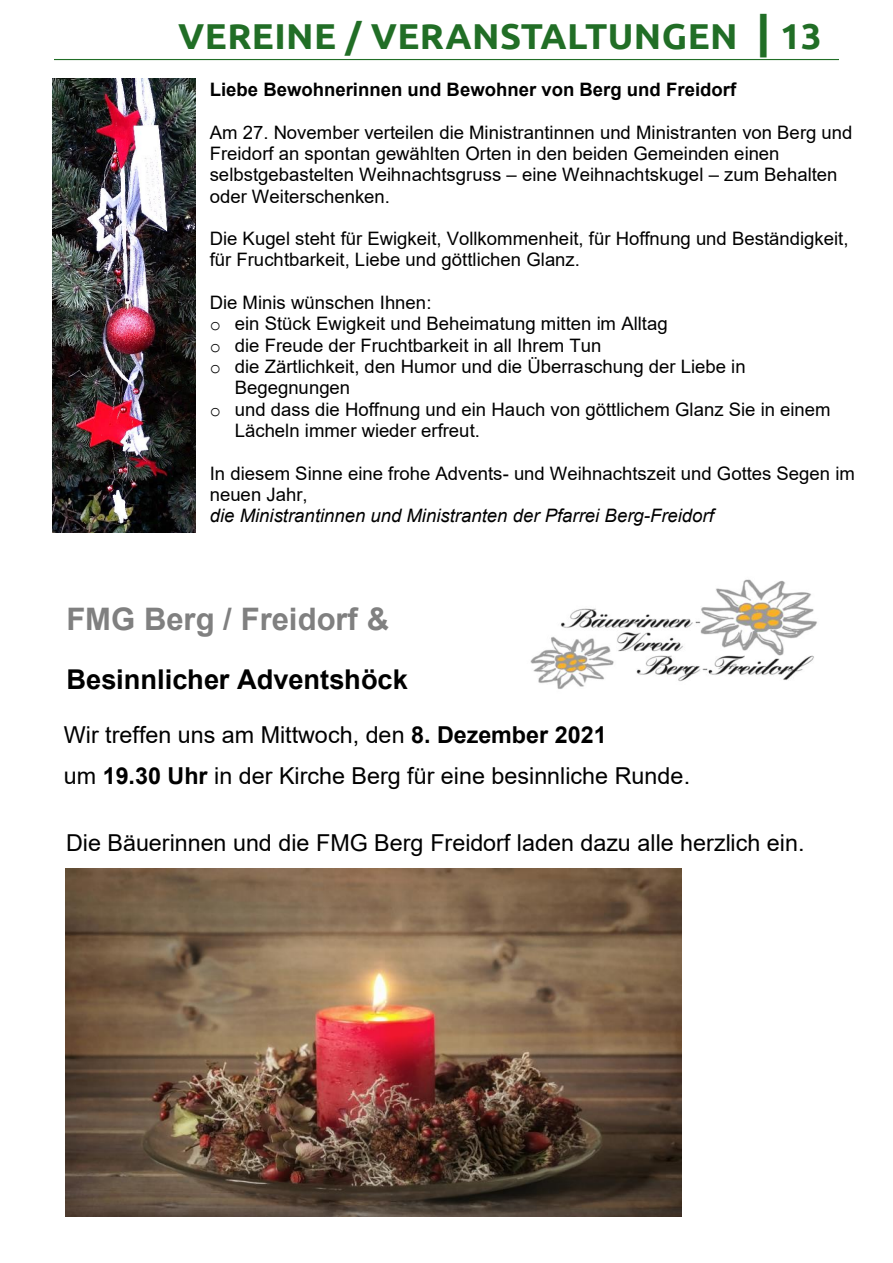
<style>
.page{position:relative;width:893px;height:1263px;background:#fff}
.page>*{position:absolute;margin:0;border:0;box-sizing:border-box;transform-origin:0 0}
.t1{font:700 36px "Ubuntu";letter-spacing:.01em;color:#216e26}
.t2{font:700 31.05px "Arial";color:#808080}
.t3{font:700 27.3px "Arial";color:#000}
.t4{font:23.25px/40px "Arial";color:#000}
.t5{font:18.6px/21.3px "Arial";color:#000}
.t6{font:700 18.6px "Arial";color:#000}
.s1{font-size:45px}
.s2{font-style:inherit}
.s3{font-family:"Courier New"}
.s4{font-style:italic}
.s5{font-weight:700}
</style>
<div class="page">
<hr style="left:54px;top:59px;width:785px;height:1px;background:#216e26">
<img style="left:52px;top:78px;width:144px;height:455px">
<img style="left:530px;top:579px;width:287px;height:110px">
<img style="left:66px;top:869px;width:615px;height:348px">
<h1 class="t1" style="left:178px;top:13px;width:645px">VEREINE / VERANSTALTUNGEN <span class="s1">|</span> <span class="s2">13</span></h1>
<p class="t6" style="left:210px;top:76px;width:528px">Liebe Bewohnerinnen und Bewohner von Berg und Freidorf</p>
<p class="t5" style="left:210px;top:121px;width:644px">Am 27. November verteilen die Ministrantinnen und Ministranten von Berg und Freidorf an spontan gewählten Orten in den beiden Gemeinden einen selbstgebastelten Weihnachtsgruss – eine Weihnachtskugel – zum Behalten oder Weiterschenken.</p>
<p class="t5" style="left:210px;top:228px;width:640px">Die Kugel steht für Ewigkeit, Vollkommenheit, für Hoffnung und Beständigkeit, für Fruchtbarkeit, Liebe und göttlichen Glanz.</p>
<p class="t5" style="left:210px;top:292px;width:223px">Die Minis wünschen Ihnen:</p>
<p class="t5" style="left:210px;top:313px;width:459px"><span class="s3">o</span> ein Stück Ewigkeit und Beheimatung mitten im Alltag</p>
<p class="t5" style="left:210px;top:334px;width:393px"><span class="s3">o</span> die Freude der Fruchtbarkeit in all Ihrem Tun</p>
<p class="t5" style="left:210px;top:356px;width:537px"><span class="s3">o</span> die Zärtlichkeit, den Humor und die Überraschung der Liebe in</p>
<p class="t5" style="left:235px;top:377px;width:117px">Begegnungen</p>
<p class="t5" style="left:210px;top:398px;width:622px"><span class="s3">o</span> und dass die Hoffnung und ein Hauch von göttlichem Glanz Sie in einem</p>
<p class="t5" style="left:235px;top:420px;width:247px">Lächeln immer wieder erfreut.</p>
<p class="t5" style="left:210px;top:462px;width:647px">In diesem Sinne eine frohe Advents- und Weihnachtszeit und Gottes Segen im neuen Jahr,<br><span class="s4">die Ministrantinnen und Ministranten der Pfarrei Berg-Freidorf</span></p>
<p class="t2" style="left:66px;top:597px;width:324px">FMG Berg / Freidorf &amp;</p>
<p class="t3" style="left:66px;top:660px;width:343px">Besinnlicher Adventshöck</p>
<p class="t4" style="left:64px;top:715px;width:628px">Wir treffen uns am Mittwoch, den <span class="s5">8. Dezember 2021<br></span>um <span class="s5">19.30 Uhr</span> in der Kirche Berg für eine besinnliche Runde.</p>
<p class="t4" style="left:66px;top:822px;width:740px">Die Bäuerinnen und die FMG Berg Freidorf laden dazu alle herzlich ein.</p>
</div>
